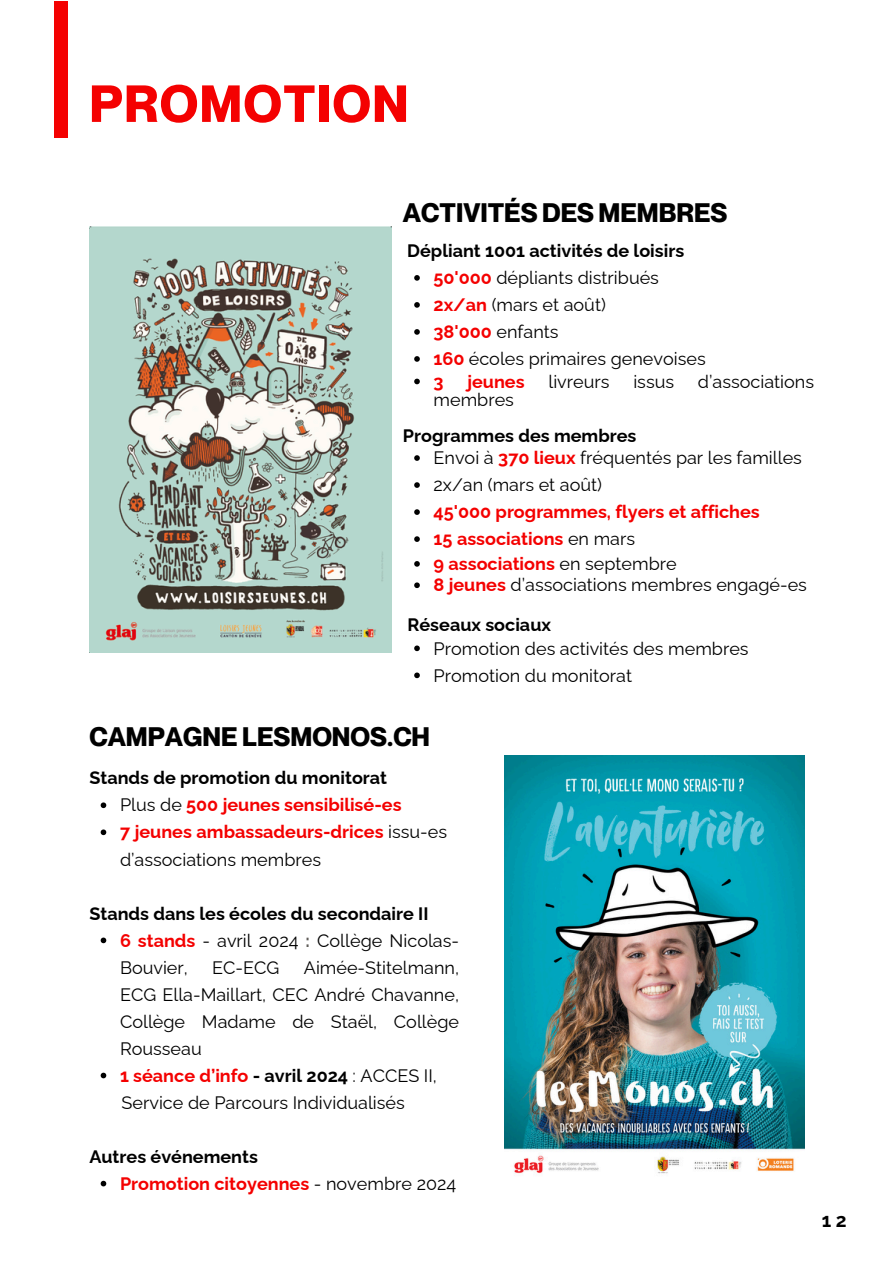
<style>
.page{position:relative;width:894px;height:1264px;background:#fff}
.page>*{position:absolute;margin:0;border:0;box-sizing:border-box;transform-origin:0 0}
.t1{font:700 51px "Neue Montreal";letter-spacing:.03em;color:#f40101}
.t2{font:700 26.25px "Neue Montreal";color:#000}
.t3{font:700 19.2px "Raleway";color:#000}
.t4{font:18px/27px "Raleway";color:#000}
.t5{font:700 18px/27px "Raleway";color:#f40101}
.t6{font:700 18px "Raleway";color:#000}
.s1{font-weight:700;color:#f40101}
.s2{font-weight:400;color:#000}
.s3{font-weight:700;color:#5f5c58}
.s4{font-weight:700}
.s5{color:#000}
</style>
<div class="page">
<img style="left:504px;top:755px;width:300px;height:419px">
<img style="left:89px;top:226px;width:302px;height:426px">
<div style="left:54px;top:1px;width:14px;height:137px;background:#f40101"></div>
<svg style="left:414px;top:275px;width:5px;height:6px"></svg>
<svg style="left:414px;top:302px;width:5px;height:6px"></svg>
<svg style="left:414px;top:329px;width:5px;height:6px"></svg>
<svg style="left:414px;top:356px;width:5px;height:6px"></svg>
<svg style="left:414px;top:378px;width:5px;height:6px"></svg>
<svg style="left:414px;top:455px;width:5px;height:6px"></svg>
<svg style="left:414px;top:482px;width:5px;height:6px"></svg>
<svg style="left:414px;top:509px;width:5px;height:6px"></svg>
<svg style="left:414px;top:536px;width:5px;height:6px"></svg>
<svg style="left:414px;top:561px;width:5px;height:5px"></svg>
<svg style="left:414px;top:582px;width:5px;height:6px"></svg>
<svg style="left:414px;top:645px;width:5px;height:6px"></svg>
<svg style="left:414px;top:672px;width:5px;height:6px"></svg>
<svg style="left:101px;top:802px;width:5px;height:6px"></svg>
<svg style="left:101px;top:829px;width:5px;height:6px"></svg>
<svg style="left:101px;top:937px;width:5px;height:6px"></svg>
<svg style="left:101px;top:1072px;width:5px;height:6px"></svg>
<svg style="left:101px;top:1180px;width:5px;height:6px"></svg>
<p class="t1" style="left:89px;top:72px;width:320px">PROMOTION</p>
<h1 class="t2" style="left:403px;top:197px;width:326px">ACTIVITÉS DES MEMBRES</h1>
<h3 class="t6" style="left:407px;top:240px;width:278px">Dépliant 1001 activités de loisirs</h3>
<p class="t4" style="left:433px;top:264px;width:227px"><span class="s1">50'000</span> dépliants distribués</p>
<p class="t4" style="left:433px;top:291px;width:174px"><span class="s1">2x/an</span> (mars et août)</p>
<p class="t4" style="left:433px;top:318px;width:126px"><span class="s1">38'000</span> enfants</p>
<p class="t4" style="left:433px;top:345px;width:273px"><span class="s1">160</span> écoles primaires genevoises</p>
<p class="t5" style="left:433px;top:368px;width:12px">3</p>
<p class="t5" style="left:467px;top:368px;width:59px">jeunes</p>
<p class="t4" style="left:548px;top:368px;width:63px">livreurs</p>
<p class="t4" style="left:633px;top:368px;width:42px">issus</p>
<p class="t4" style="left:697px;top:368px;width:118px">d’associations</p>
<p class="t4" style="left:433px;top:386px;width:82px">membres</p>
<h3 class="t6" style="left:403px;top:425px;width:235px">Programmes des membres</h3>
<p class="t4" style="left:433px;top:444px;width:370px">Envoi à <span class="s1">370 lieux</span> fréquentés par les familles</p>
<p class="t4" style="left:433px;top:471px;width:170px">2x/an (mars et août)</p>
<p class="t5" style="left:433px;top:498px;width:327px">45'000 programmes, flyers et affiches</p>
<p class="t5" style="left:433px;top:525px;width:203px">15 associations <span class="s2">en mars</span></p>
<p class="t5" style="left:433px;top:550px;width:245px">9 associations <span class="s2">en septembre</span></p>
<p class="t4" style="left:433px;top:571px;width:375px"><span class="s1">8 jeunes</span> d’associations membres engagé-es</p>
<h3 class="t6" style="left:407px;top:614px;width:145px">Réseaux sociaux</h3>
<p class="t4" style="left:433px;top:634px;width:316px">Promotion des activités des membres</p>
<p class="t4" style="left:433px;top:661px;width:200px">Promotion du monitorat</p>
<h2 class="t2" style="left:89px;top:721px;width:342px">CAMPAGNE LESMONOS.CH</h2>
<h2 class="t6" style="left:89px;top:767px;width:299px">Stands de promotion du monitorat</h2>
<p class="t5" style="left:120px;top:791px;width:283px"><span class="s2">Plus de</span> 500 jeunes sensibilisé-es</p>
<h3 class="t4" style="left:120px;top:818px;width:328px"><span class="s1">7 jeunes ambassadeurs-drices</span> issu-es d’associations membres</h3>
<p class="t6" style="left:89px;top:902px;width:340px">Stands dans les écoles du secondaire II</p>
<p class="t4" style="left:120px;top:926px;width:340px"><span class="s1">6 stands</span> - avril 2024 <span class="s3">:</span> Collège Nicolas-<br>Bouvier,</p>
<p class="t4" style="left:120px;top:953px;width:340px;text-align:justify;text-indent:184px">Aimée-Stitelmann, ECG Ella-Maillart, CEC André Chavanne, Collège Madame de Staël, Collège</p>
<h3 class="t4" style="left:120px;top:1034px;width:318px">Rousseau<br><span class="s1">1 séance d’info</span> <span class="s4">- avril 2024</span> : ACCES II,<br>Service de Parcours Individualisés</h3>
<p class="t4" style="left:212px;top:953px;width:69px">EC-ECG</p>
<h3 class="t5" style="left:120px;top:1142px;width:338px;text-indent:-31px"><span class="s5">Autres événements<br></span>Promotion citoyennes <span class="s2">- novembre 2024</span></h3>
<p class="t3" style="left:821px;top:1209px;width:26px">12</p>
</div>
